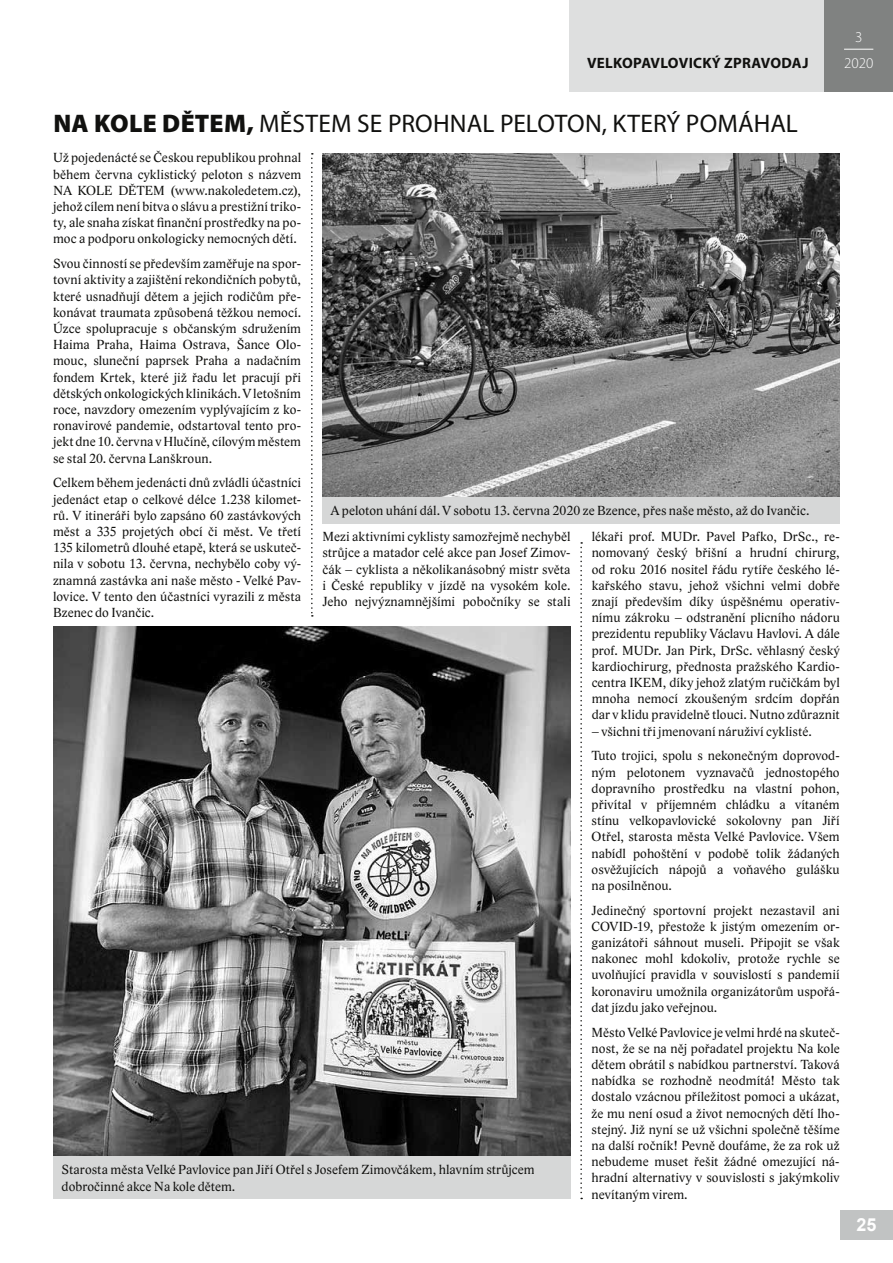
<style>
.page{position:relative;width:893px;height:1263px;background:#fff}
.page>*{position:absolute;margin:0;border:0;box-sizing:border-box;transform-origin:0 0}
.t1{font:25.5px "Myriad Pro";color:#11110f}
.t2{font:900 25.5px "Myriad Pro";color:#11110f}
.t3{font:700 18px "Arial";color:#fff}
.t4{font:700 15px "Myriad Pro";letter-spacing:.02em;color:#11110f}
.t5{font:300 15px/25.8px "Myriad Pro";color:#fff;text-align:center}
.t6{font:13.5px/16.2px "Lido ST";letter-spacing:.005em;color:#11110f;text-align:justify}
.s1{font-weight:900}
</style>
<div class="page">
<div style="left:569px;top:0;width:324px;height:91px;background:#dedfdf"></div>
<div style="left:840px;top:1210px;width:53px;height:29px;background:#c1c3c3"></div>
<div style="left:824px;top:0;width:69px;height:91px;background:#808281"></div>
<svg style="left:844px;top:49px;width:29px;height:1px"></svg>
<img style="left:53px;top:626px;width:517px;height:530px">
<img style="left:322px;top:153px;width:518px;height:344px">
<div style="left:53px;top:1156px;width:517px;height:43px;background:#d6d7d7"></div>
<div style="left:322px;top:497px;width:518px;height:26px;background:#d6d7d7"></div>
<svg style="left:311px;top:153px;width:2px;height:464px"></svg>
<svg style="left:580px;top:542px;width:2px;height:657px"></svg>
<p class="t4" style="left:587px;top:53px;width:223px">VELKOPAVLOVICKÝ ZPRAVODAJ</p>
<h1 class="t2" style="left:53px;top:109px;width:127px">NA KOLE DĚTEM</h1>
<h1 class="t1" style="left:247px;top:108px;width:553px"><span class="s1">,</span> MĚSTEM SE PROHNAL PELOTON, KTERÝ POMÁHAL</h1>
<p class="t5" style="left:844px;top:24px;width:31px">3<br>2020</p>
<p class="t6" style="left:53px;top:150px;width:250px">Už pojedenácté se Českou republikou prohnal během června cyklistický peloton s názvem NA KOLE DĚTEM (www.nakoledetem.cz), jehož cílemnení bitva o slávu a prestižnítriko&shy;ty, ale snaha získat finanční prostředky na po&shy;moc a podporu onkologicky nemocných dětí.</p>
<p class="t6" style="left:53px;top:256px;width:250px">Svou činností se především zaměřuje na spor&shy;tovní aktivity a zajištění rekondičních pobytů, které usnadňují dětem a jejich rodičům pře&shy;konávat traumata způsobená těžkou nemocí.<br>Úzce spolupracuje s občanským sdružením Haima Praha, Haima Ostrava, Šance Olo&shy;mouc, sluneční paprsek Praha a nadačním fondem Krtek, které již řadu let pracují při dětských onkologických klinikách.Vletošním roce, navzdory omezením vyplývajícím z ko&shy;ronavirové pandemie, odstartoval tento pro&shy;jekt dne 10. června vHlučíně, cílovýmměstem se stal 20. června Lanškroun.</p>
<p class="t6" style="left:53px;top:475px;width:250px">Celkem během jedenácti dnů zvládli účastníci jedenáct etap o celkové délce 1.238 kilomet&shy;rů. V itineráři bylo zapsáno 60 zastávkových měst a 335 projetých obcí či měst. Ve třetí 135 kilometrů dlouhé etapě, která se uskuteč&shy;nila v sobotu 13. června, nechybělo coby vý&shy;znamná zastávka ani naše město - Velké Pav&shy;lovice. V tento den účastníci vyrazili z města Bzenec do Ivančic.</p>
<p class="t6" style="left:331px;top:502px;width:480px">A peloton uhání dál. V sobotu 13. června 2020 ze Bzence, přes naše město, až do Ivančic.</p>
<p class="t6" style="left:322px;top:529px;width:250px">Mezi aktivními cyklisty samozřejmě nechyběl strůjce a matador celé akce pan Josef Zimov&shy;čák – cyklista a několikanásobný mistr světa i České republiky v jízdě na vysokém kole.<br>Jeho nejvýznamnějšími pobočníky se stali</p>
<p class="t6" style="left:592px;top:529px;width:250px">lékaři prof. MUDr. Pavel Pafko, DrSc., re&shy;nomovaný český břišní a hrudní chirurg, od roku 2016 nositel řádu rytíře českého lé&shy;kařského stavu, jehož všichni velmi dobře znají především díky úspěšnému operativ&shy;nímu zákroku – odstranění plicního nádoru prezidentu republiky Václavu Havlovi. A dále prof. MUDr. Jan Pirk, DrSc. věhlasný český kardiochirurg, přednosta pražského Kardio&shy;centra IKEM, díky jehož zlatým ručičkám byl mnoha nemocí zkoušeným srdcím dopřán dar v klidu pravidelně tlouci. Nutno zdůraznit</p>
<p class="t6" style="left:592px;top:719px;width:250px;line-height:24.8px">– všichni tři jmenovaní náruživí cyklisté.<br>Tuto trojici, spolu s nekonečným doprovod-</p>
<p class="t6" style="left:592px;top:764px;width:250px">ným pelotonem vyznavačů jednostopého dopravního prostředku na vlastní pohon, přivítal v příjemném chládku a vítaném stínu velkopavlovické sokolovny pan Jiří Otřel, starosta města Velké Pavlovice. Všem nabídl pohoštění v podobě tolik žádaných osvěžujících nápojů a voňavého gulášku na posilněnou.</p>
<p class="t6" style="left:592px;top:902px;width:250px">Jedinečný sportovní projekt nezastavil ani COVID-19, přestože k jistým omezením or&shy;ganizátoři sáhnout museli. Připojit se však nakonec mohl kdokoliv, protože rychle se uvolňující pravidla v souvislostí s pandemií koronaviru umožnila organizátorům uspořá&shy;dat jízdu jako veřejnou.</p>
<p class="t6" style="left:592px;top:1024px;width:250px">MěstoVelké Pavlovice je velmi hrdé na skuteč&shy;nost, že se na něj pořadatel projektu Na kole dětem obrátil s nabídkou partnerství. Taková nabídka se rozhodně neodmítá! Město tak dostalo vzácnou příležitost pomoci a ukázat, že mu není osud a život nemocných dětí lho&shy;stejný. Již nyní se už všichni společně těšíme na další ročník! Pevně doufáme, že za rok už nebudeme muset řešit žádné omezující ná&shy;hradní alternativy v souvislosti s jakýmkoliv nevítaným virem.</p>
<p class="t6" style="left:62px;top:1162px;width:474px">Starosta města Velké Pavlovice pan Jiří Otřel s Josefem Zimovčákem, hlavním strůjcem dobročinné akce Na kole dětem.</p>
<h2 class="t3" style="left:856px;top:1212px;width:22px">25</h2>
</div>
